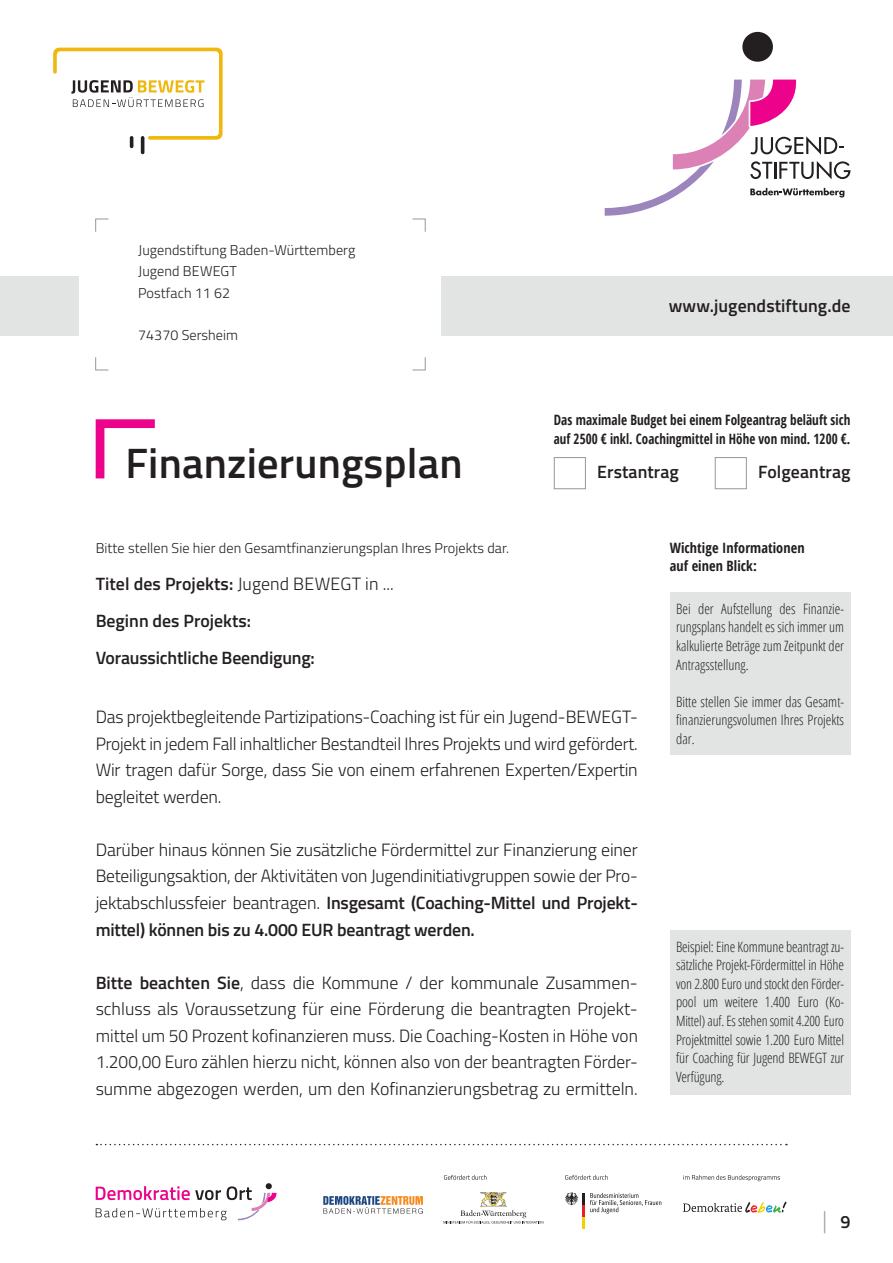
<style>
.page{position:relative;width:893px;height:1263px;background:#fff}
.page>*{position:absolute;margin:0;border:0;box-sizing:border-box;transform-origin:0 0}
.t1{font:600 42.6px "Titillium Web";letter-spacing:.005em;color:#231f20}
.t2{font:300 23.4px "Titillium Web";color:#999797;scale:.77 1}
.t3{font:300 17.85px/26.5px "Titillium Web";color:#231f20}
.t4{font:600 17.85px/37.2px "Titillium Web";letter-spacing:.005em;color:#231f20}
.t5{font:300 14.25px/18.6px "Open Sans Condensed";color:#231f20;text-align:justify}
.t6{font:300 14.25px/21.3px "Titillium Web";letter-spacing:.005em;color:#231f20}
.t7{font:700 14.25px/18.6px "Open Sans Condensed";letter-spacing:.005em;color:#231f20;scale:.93 1}
.t8{font:700 14.25px/18.6px "Open Sans Condensed";letter-spacing:.005em;color:#231f20}
.s1{font-weight:300}
.s2{font-weight:600}
.s3{font-weight:600;font-size:18px;color:#231f20}
</style>
<div class="page">
<svg style="left:96px;top:1144px;width:691px;height:1px"></svg>
<svg style="left:323px;top:1196px;width:100px;height:18px"></svg>
<svg style="left:565px;top:1192px;width:19px;height:36px"></svg>
<svg style="left:590px;top:1193px;width:71px;height:20px"></svg>
<svg style="left:683px;top:1201px;width:104px;height:12px"></svg>
<img style="left:480px;top:1192px;width:27px;height:14px">
<svg style="left:443px;top:1210px;width:100px;height:14px"></svg>
<svg style="left:444px;top:1175px;width:43px;height:5px"></svg>
<svg style="left:565px;top:1175px;width:43px;height:5px"></svg>
<svg style="left:683px;top:1175px;width:97px;height:6px"></svg>
<svg style="left:96px;top:1183px;width:181px;height:37px"></svg>
<div style="left:0;top:276px;width:893px;height:60px;background:#e2e4e4"></div>
<div style="left:742px;top:32px;width:31px;height:30px;background:#231f20;border-radius:50%"></div>
<svg style="left:605px;top:80px;width:245px;height:136px"></svg>
<svg style="left:96px;top:419px;width:59px;height:59px"></svg>
<hr style="left:141px;top:136px;width:3px;height:18px;background:#231f20;border-radius:2px">
<svg style="left:53px;top:48px;width:170px;height:100px"></svg>
<div style="left:80px;top:219px;width:361px;height:151px;background:#fff"></div>
<svg style="left:95px;top:218px;width:14px;height:14px"></svg>
<svg style="left:412px;top:218px;width:14px;height:14px"></svg>
<svg style="left:95px;top:357px;width:14px;height:14px"></svg>
<svg style="left:412px;top:357px;width:14px;height:14px"></svg>
<div style="left:670px;top:592px;width:180px;height:163px;background:#e2e4e4"></div>
<div style="left:670px;top:930px;width:180px;height:165px;background:#e2e4e4"></div>
<div style="left:554px;top:457px;width:32px;height:32px;border:1px solid #999797"></div>
<div style="left:715px;top:457px;width:32px;height:32px;border:1px solid #999797"></div>
<p class="t6" style="left:138px;top:239px;width:219px">Jugendstiftung Baden-Württemberg<br>Jugend BEWEGT<br>Postfach 11 62</p>
<p class="t6" style="left:138px;top:324px;width:101px">74370 Sersheim</p>
<h1 class="t1" style="left:126px;top:431px;width:338px">Finanzierungsplan</h1>
<p class="t4" style="left:669px;top:286px;width:183px">www.jugendstiftung.de</p>
<p class="t7" style="left:554px;top:410px;width:320px">Das maximale Budget bei einem Folgeantrag beläuft sich auf 2500 € inkl. Coachingmittel in Höhe von mind. 1200 €.</p>
<p class="t4" style="left:597px;top:453px;width:83px">Erstantrag</p>
<p class="t4" style="left:758px;top:453px;width:94px">Folgeantrag</p>
<p class="t6" style="left:96px;top:536px;width:415px">Bitte stellen Sie hier den Gesamtfinanzierungsplan Ihres Projekts dar.</p>
<p class="t4" style="left:96px;top:564px;width:300px">Titel des Projekts: <span class="s1">Jugend BEWEGT in ...<br></span>Beginn des Projekts:<br>Voraussichtliche Beendigung:</p>
<p class="t3" style="left:96px;top:702px;width:544px;text-align:justify">Das projektbegleitende Partizipations-Coaching ist für ein Jugend-BEWEGT-Projekt in jedem Fall inhaltlicher Bestandteil Ihres Projekts und wird gefördert.<br>Wir tragen dafür Sorge, dass Sie von einem erfahrenen Experten/Expertin begleitet werden.</p>
<p class="t3" style="left:96px;top:835px;width:544px">Darüber hinaus können Sie zusätzliche Fördermittel zur Finanzierung einer Beteiligungsaktion, der Aktivitäten von Jugendinitiativgruppen sowie der Pro&shy;jektabschlussfeier beantragen. <span class="s2">Insgesamt (Coaching-Mittel und Projekt&shy;mittel) können bis zu 4.000 EUR beantragt werden.</span></p>
<p class="t3" style="left:96px;top:968px;width:544px"><span class="s2">Bitte beachten Sie</span>, dass die Kommune / der kommunale Zusammen&shy;schluss als Voraussetzung für eine Förderung die beantragten Projekt&shy;mittel um 50 Prozent kofinanzieren muss. Die Coaching-Kosten in Höhe von 1.200,00 Euro zählen hierzu nicht, können also von der beantragten Förder&shy;summe abgezogen werden, um den Kofinanzierungsbetrag zu ermitteln.</p>
<p class="t8" style="left:670px;top:538px;width:136px">Wichtige Informationen auf einen Blick:</p>
<p class="t5" style="left:676px;top:599px;width:169px">Bei der Aufstellung des Finanzie&shy;rungsplans handelt es sich immer um kalkulierte Beträge zum Zeitpunkt der Antragsstellung.</p>
<p class="t5" style="left:676px;top:692px;width:169px">Bitte stellen Sie immer das Gesamt&shy;finanzierungsvolumen Ihres Projekts dar.</p>
<p class="t5" style="left:676px;top:936px;width:170px">Beispiel: Eine Kommune beantragt zu&shy;sätzliche Projekt-Fördermittel in Höhe von 2.800 Euro und stockt den Förder&shy;pool um weitere 1.400 Euro (Ko-Mittel) auf. Es stehen somit 4.200 Euro Projektmittel sowie 1.200 Euro Mittel für Coaching für Jugend BEWEGT zur Verfügung.</p>
<h2 class="t2" style="left:823px;top:1202px;width:37px">| <span class="s3">9</span></h2>
</div>
